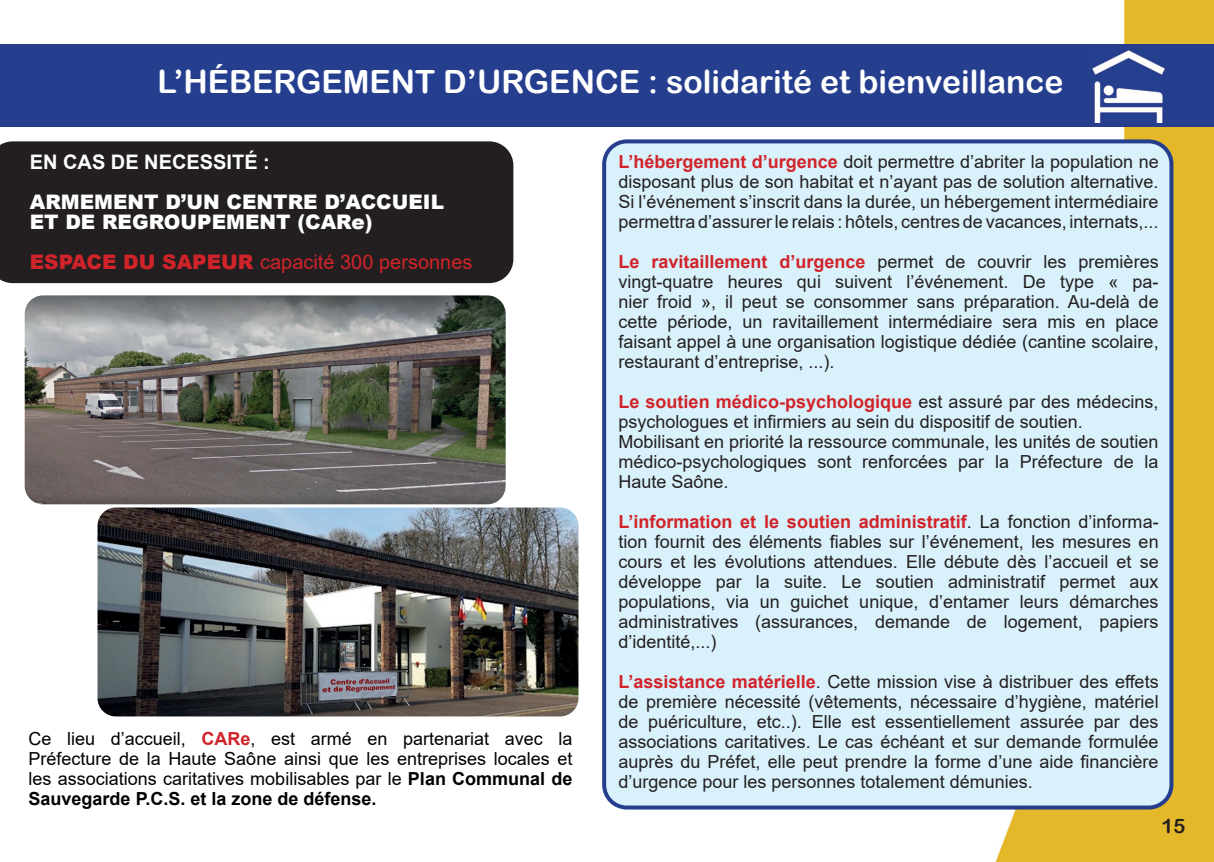
<style>
.page{position:relative;width:1214px;height:862px;background:#fff}
.page>*{position:absolute;margin:0;border:0;box-sizing:border-box;transform-origin:0 0}
.t1{font:32px "Arial Rounded MT Bold";color:#fff}
.t2{font:900 20px/20px "Arial";color:#fff}
.t3{font:20px "Arial";color:#d1232a}
.t4{font:700 20px "Arial";color:#fff}
.t5{font:20px "Arial Rounded MT Bold";color:#231f20}
.t6{font:18px/20px "Arial";color:#231f20;text-align:justify}
.t7{font:18px/20px "Arial";color:#000;text-align:justify}
.s1{font-weight:900}
.s2{font-weight:700;color:#d1232a}
.s3{font-weight:700}
</style>
<div class="page">
<img style="left:0;top:0;width:1213px;height:862px">
<img style="left:25px;top:295px;width:480px;height:209px">
<img style="left:97px;top:507px;width:481px;height:209px">
<div style="left:604px;top:141px;width:567px;height:666px;background:#d9f1fb;border-radius:23px"></div>
<div style="left:602px;top:139px;width:571px;height:670px;border:4px solid #253f8e;border-radius:23px"></div>
<div style="left:0;top:141px;width:513px;height:142px;background:#231f20"></div>
<div style="left:0;top:44px;width:1213px;height:82px;background:#253f8e"></div>
<img style="left:1092px;top:51px;width:72px;height:71px">
<h1 class="t1" style="left:157px;top:63px;width:907px">L’HÉBERGEMENT D’URGENCE : solidarité et bienveillance</h1>
<p class="t4" style="left:30px;top:148px;width:242px">EN CAS DE NECESSITÉ :</p>
<p class="t2" style="left:30px;top:191px;width:416px">ARMEMENT D’UN CENTRE D’ACCUEIL<br>ET DE REGROUPEMENT (CARe)</p>
<p class="t3" style="left:30px;top:248px;width:444px"><span class="s1">ESPACE DU SAPEUR</span> capacité 300 personnes</p>
<p class="t7" style="left:29px;top:728px;width:545px">Ce lieu d’accueil, <span class="s2">CARe</span>, est armé en partenariat avec la Préfecture de la Haute Saône ainsi que les entreprises locales et les associations caritatives mobilisables par le <span class="s3">Plan Communal de Sauvegarde P.C.S. et la zone de défense.</span></p>
<p class="t6" style="left:618px;top:151px;width:542px"><span class="s2">L’hébergement d’urgence</span> doit permettre d’abriter la population ne disposant plus de son habitat et n’ayant pas de solution alternative.<br>Si l’événement s’inscrit dans la durée, un hébergement intermédiaire permettra d’assurer le relais : hôtels, centres de vacances, internats,...</p>
<p class="t6" style="left:618px;top:251px;width:542px"><span class="s2">Le ravitaillement d’urgence</span> permet de couvrir les premières vingt-quatre heures qui suivent l’événement. De type « pa&shy;nier froid », il peut se consommer sans préparation. Au-delà de cette période, un ravitaillement intermédiaire sera mis en place faisant appel à une organisation logistique dédiée (cantine scolaire, restaurant d’entreprise, ...).</p>
<p class="t6" style="left:618px;top:391px;width:541px;text-align:left"><span class="s2">Le soutien médico-psychologique</span> est assuré par des médecins, psychologues et infirmiers au sein du dispositif de soutien.<br>Mobilisant en priorité la ressource communale, les unités de soutien médico-psychologiques sont renforcées par la Préfecture de la Haute Saône.</p>
<p class="t6" style="left:618px;top:511px;width:542px"><span class="s2">L’information et le soutien administratif</span>. La fonction d’informa&shy;tion fournit des éléments fiables sur l’événement, les mesures en cours et les évolutions attendues. Elle débute dès l’accueil et se développe par la suite. Le soutien administratif permet aux populations, via un guichet unique, d’entamer leurs démarches administratives (assurances, demande de logement, papiers d’identité,...)</p>
<p class="t6" style="left:618px;top:671px;width:541px"><span class="s2">L’assistance matérielle</span>. Cette mission vise à distribuer des effets de première nécessité (vêtements, nécessaire d’hygiène, matériel de puériculture, etc..). Elle est essentiellement assurée par des associations caritatives. Le cas échéant et sur demande formulée auprès du Préfet, elle peut prendre la forme d’une aide financière d’urgence pour les personnes totalement démunies.</p>
<p class="t5" style="left:1161px;top:813px;width:25px">15</p>
</div>
